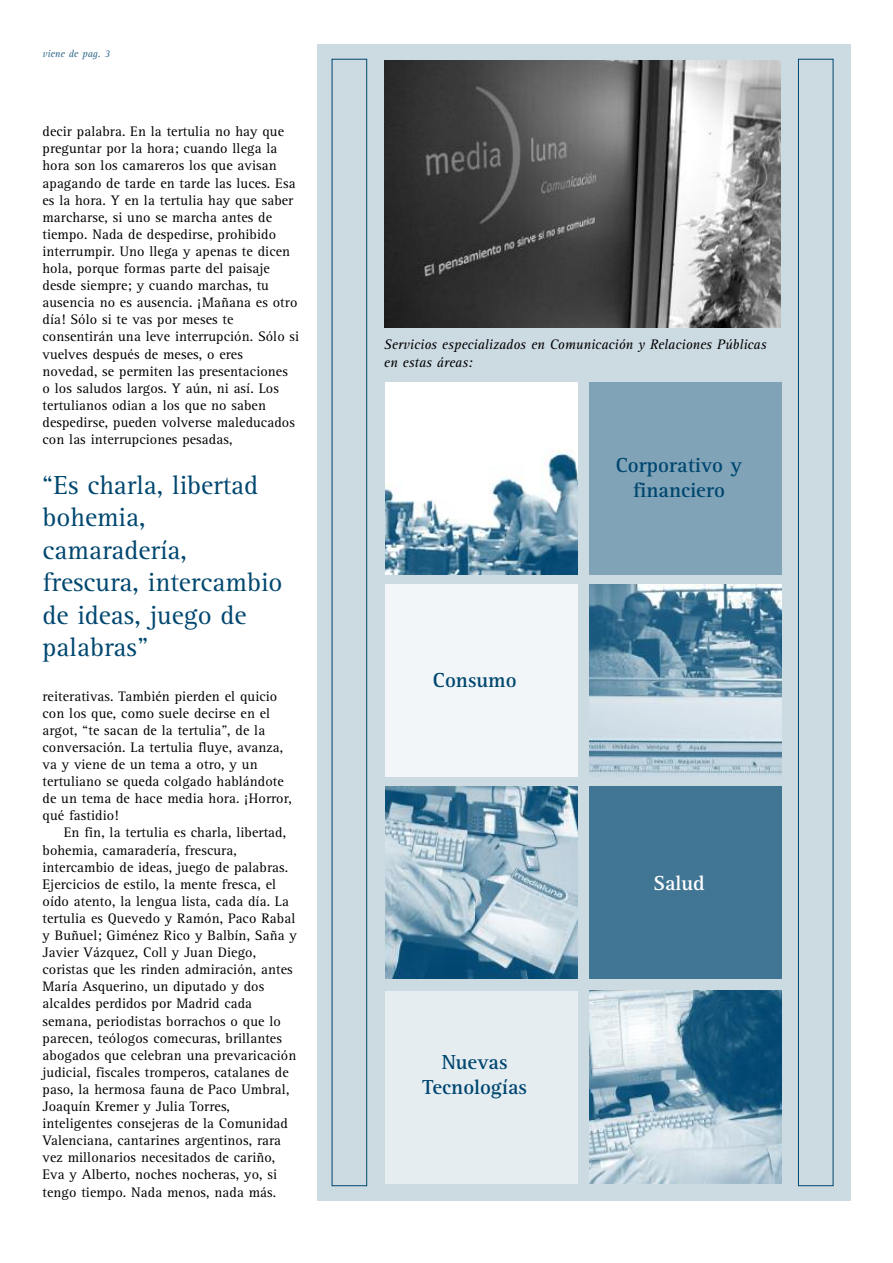
<style>
.page{position:relative;width:893px;height:1263px;background:#fff}
.page>*{position:absolute;margin:0;border:0;box-sizing:border-box;transform-origin:0 0}
.t1{font:27px/32.4px "Rotis Serif";color:#004770}
.t2{font:700 21px/25.2px "Rotis Serif";color:#004770;text-align:center}
.t3{font:700 21px "Rotis Serif";color:#fff}
.t4{font:14.25px/17.1px "Rotis Serif";letter-spacing:.01em;color:#000}
.t5{font:italic 14.25px/17.1px "Rotis Serif";color:#000}
.t6{font:italic 10.5px "Rotis Serif";color:#336c8c}
</style>
<div class="page">
<div style="left:317px;top:44px;width:533px;height:1156px;background:#ccdae2"></div>
<div style="left:385px;top:382px;width:193px;height:192px;background:#fff"></div>
<img style="left:385px;top:450px;width:193px;height:124px">
<img style="left:385px;top:60px;width:395px;height:267px">
<div style="left:589px;top:382px;width:193px;height:192px;background:#80a3b7"></div>
<div style="left:385px;top:584px;width:193px;height:193px;background:#f2f6f8"></div>
<img style="left:589px;top:584px;width:193px;height:191px">
<img style="left:385px;top:786px;width:193px;height:193px">
<div style="left:589px;top:786px;width:193px;height:193px;background:#407594"></div>
<div style="left:385px;top:990px;width:193px;height:193px;background:#e6edf1"></div>
<img style="left:589px;top:990px;width:193px;height:193px">
<div style="left:798px;top:59px;width:35px;height:1127px;border:1px solid #004770"></div>
<div style="left:332px;top:59px;width:35px;height:1127px;border:1px solid #004770"></div>
<p class="t6" style="left:43px;top:50px;width:69px">viene de pag. 3</p>
<p class="t4" style="left:43px;top:124px;width:258px">decir palabra. En la tertulia no hay que preguntar por la hora; cuando llega la hora son los camareros los que avisan apagando de tarde en tarde las luces. Esa es la hora. Y en la tertulia hay que saber marcharse, si uno se marcha antes de tiempo. Nada de despedirse, prohibido interrumpir. Uno llega y apenas te dicen hola, porque formas parte del paisaje desde siempre; y cuando marchas, tu ausencia no es ausencia. ¡Mañana es otro día! Sólo si te vas por meses te consentirán una leve interrupción. Sólo si vuelves después de meses, o eres novedad, se permiten las presentaciones<br>o los saludos largos. Y aún, ni así. Los tertulianos odian a los que no saben despedirse, pueden volverse maleducados con las interrupciones pesadas,</p>
<h1 class="t1" style="left:43px;top:472px;width:241px">“Es charla, libertad bohemia, camaradería, frescura, intercambio de ideas, juego de palabras”</h1>
<p class="t4" style="left:43px;top:689px;width:251px">reiterativas. También pierden el quicio con los que, como suele decirse en el argot, “te sacan de la tertulia”, de la conversación. La tertulia fluye, avanza, va y viene de un tema a otro, y un tertuliano se queda colgado hablándote de un tema de hace media hora. ¡Horror, qué fastidio!</p>
<p class="t4" style="left:43px;top:826px;width:256px;text-indent:21px">En fin, la tertulia es charla, libertad, bohemia, camaradería, frescura, intercambio de ideas, juego de palabras.<br>Ejercicios de estilo, la mente fresca, el oído atento, la lengua lista, cada día. La tertulia es Quevedo y Ramón, Paco Rabal y Buñuel; Giménez Rico y Balbín, Saña y Javier Vázquez, Coll y Juan Diego, coristas que les rinden admiración, antes María Asquerino, un diputado y dos alcaldes perdidos por Madrid cada semana, periodistas borrachos o que lo parecen, teólogos comecuras, brillantes abogados que celebran una prevaricación judicial, fiscales tromperos, catalanes de paso, la hermosa fauna de Paco Umbral, Joaquín Kremer y Julia Torres, inteligentes consejeras de la Comunidad Valenciana, cantarines argentinos, rara vez millonarios necesitados de cariño, Eva y Alberto, noches nocheras, yo, si tengo tiempo. Nada menos, nada más.</p>
<p class="t5" style="left:384px;top:338px;width:384px">Servicios especializados en Comunicación y Relaciones Públicas en estas áreas:</p>
<h2 class="t2" style="left:433px;top:669px;width:85px">Consumo</h2>
<h2 class="t2" style="left:422px;top:1052px;width:106px">Nuevas<br>Tecnologías</h2>
<h2 class="t2" style="left:616px;top:454px;width:128px">Corporativo y financiero</h2>
<h2 class="t3" style="left:653px;top:876px;width:53px">Salud</h2>
</div>
